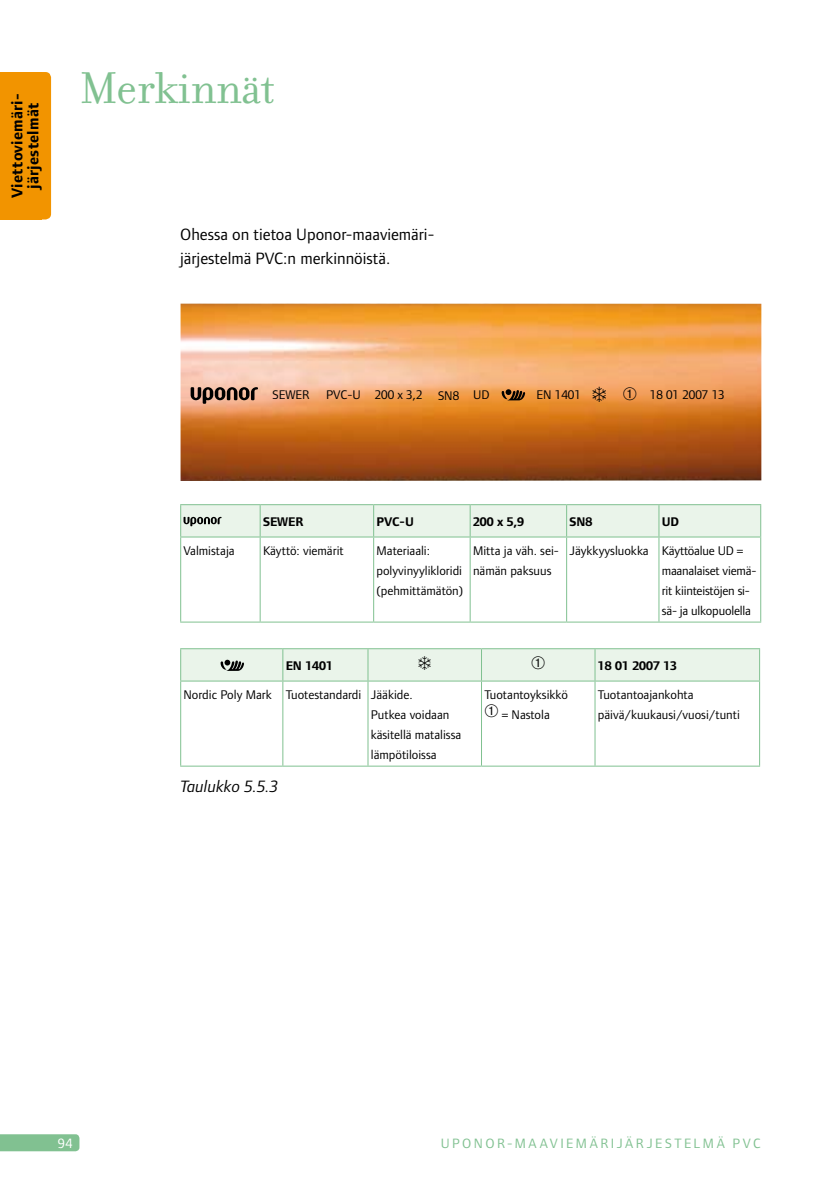
<style>
.page{position:relative;width:840px;height:1191px;background:#fff}
.page>*{position:absolute;margin:0;border:0;box-sizing:border-box;transform-origin:0 0}
.t1{font:48px "Filosofia";letter-spacing:-.01em;color:#81c191}
.t2{font:17px/24px "Foundry Form Sans";color:#000}
.t3{font:italic 17px "Foundry Form Sans";color:#000}
.t4{font:700 16px/16px "Foundry Form Sans";letter-spacing:.015em;color:#000;text-align:center}
.t5{font:14px "Foundry Form Sans";letter-spacing:.18em;color:#81c191}
.t6{font:14px "Foundry Form Sans";color:#fff}
.t7{font:13px/20px "Foundry Form Sans";color:#000}
.t8{font:700 13px "Foundry Form Sans";color:#000}
</style>
<div class="page">
<svg style="left:0;top:1134px;width:79px;height:17px"></svg>
<div style="left:0;top:72px;width:51px;height:147px;background:#f29400;border-radius:6px"></div>
<div style="left:0;top:72px;width:41px;height:147px;background:#f29400"></div>
<hr style="left:180px;top:504px;width:80px;height:1px;background:#81c191">
<hr style="left:260px;top:504px;width:113px;height:1px;background:#81c191">
<hr style="left:373px;top:504px;width:97px;height:1px;background:#81c191">
<hr style="left:470px;top:504px;width:96px;height:1px;background:#81c191">
<hr style="left:566px;top:504px;width:92px;height:1px;background:#81c191">
<hr style="left:658px;top:504px;width:102px;height:1px;background:#81c191">
<hr style="left:180px;top:537px;width:1px;height:84px;background:#81c191">
<hr style="left:259px;top:537px;width:1px;height:84px;background:#81c191">
<hr style="left:373px;top:537px;width:1px;height:84px;background:#81c191">
<hr style="left:469px;top:537px;width:1px;height:84px;background:#81c191">
<hr style="left:566px;top:537px;width:1px;height:84px;background:#81c191">
<hr style="left:658px;top:537px;width:1px;height:84px;background:#81c191">
<hr style="left:759px;top:537px;width:1px;height:84px;background:#81c191">
<hr style="left:180px;top:621px;width:80px;height:1px;background:#81c191">
<hr style="left:260px;top:621px;width:113px;height:1px;background:#81c191">
<hr style="left:373px;top:621px;width:97px;height:1px;background:#81c191">
<hr style="left:470px;top:621px;width:96px;height:1px;background:#81c191">
<hr style="left:566px;top:621px;width:92px;height:1px;background:#81c191">
<hr style="left:658px;top:621px;width:102px;height:1px;background:#81c191">
<svg style="left:180px;top:505px;width:580px;height:32px;background:#e4f0e5"></svg>
<svg style="left:197px;top:517px;width:6px;height:7px"></svg>
<hr style="left:180px;top:648px;width:103px;height:1px;background:#81c191">
<hr style="left:283px;top:648px;width:85px;height:1px;background:#81c191">
<hr style="left:368px;top:648px;width:113px;height:1px;background:#81c191">
<hr style="left:481px;top:648px;width:113px;height:1px;background:#81c191">
<hr style="left:594px;top:648px;width:165px;height:1px;background:#81c191">
<hr style="left:180px;top:681px;width:1px;height:84px;background:#81c191">
<hr style="left:282px;top:681px;width:1px;height:84px;background:#81c191">
<hr style="left:367px;top:681px;width:1px;height:84px;background:#81c191">
<hr style="left:480px;top:681px;width:1px;height:84px;background:#81c191">
<hr style="left:594px;top:681px;width:1px;height:84px;background:#81c191">
<hr style="left:758px;top:681px;width:1px;height:84px;background:#81c191">
<hr style="left:180px;top:765px;width:103px;height:1px;background:#81c191">
<hr style="left:283px;top:765px;width:85px;height:1px;background:#81c191">
<hr style="left:368px;top:765px;width:113px;height:1px;background:#81c191">
<hr style="left:481px;top:765px;width:113px;height:1px;background:#81c191">
<hr style="left:594px;top:765px;width:165px;height:1px;background:#81c191">
<img style="left:180px;top:304px;width:581px;height:177px">
<svg style="left:190px;top:387px;width:68px;height:17px"></svg>
<svg style="left:501px;top:389px;width:24px;height:11px"></svg>
<svg style="left:180px;top:649px;width:579px;height:32px;background:#e5f0e5"></svg>
<p class="t4" style="left:9px;top:198px;width:106px;rotate:-90deg">Viettoviemäri&shy;järjestelmät</p>
<h1 class="t1" style="left:79px;top:61px;width:197px">Merkinnät</h1>
<h2 class="t2" style="left:180px;top:222px;width:255px">Ohessa on tietoa Uponor-maaviemäri&shy;järjestelmä PVC:n merkinnöistä.</h2>
<p class="t7" style="left:272px;top:385px;width:31px">SEWER</p>
<p class="t7" style="left:326px;top:385px;width:165px">PVC-U 200 x 3,2 SN8 UD</p>
<p class="t7" style="left:536px;top:385px;width:189px">EN 1401 ❄ ➀ 18 01 2007 13</p>
<p class="t8" style="left:263px;top:514px;width:42px">SEWER</p>
<p class="t8" style="left:376px;top:514px;width:39px">PVC-U</p>
<p class="t8" style="left:472px;top:514px;width:53px">200 x 5,9</p>
<p class="t8" style="left:569px;top:514px;width:24px">SN8</p>
<p class="t8" style="left:661px;top:514px;width:19px">UD</p>
<p class="t7" style="left:183px;top:541px;width:53px">Valmistaja</p>
<p class="t7" style="left:263px;top:541px;width:82px">Käyttö: viemärit</p>
<p class="t7" style="left:376px;top:541px;width:88px">Materiaali: polyvinyylikloridi (pehmittämätön)</p>
<p class="t7" style="left:472px;top:541px;width:87px">Mitta ja väh. sei&shy;nämän paksuus</p>
<p class="t7" style="left:661px;top:541px;width:96px;text-indent:-92px">Jäykkyysluokka Käyttöalue UD = maanalaiset viemä&shy;rit kiinteistöjen si&shy;sä- ja ulkopuolella</p>
<p class="t8" style="left:285px;top:658px;width:49px">EN 1401</p>
<p class="t8" style="left:597px;top:658px;width:81px">18 01 2007 13</p>
<p class="t7" style="left:370px;top:685px;width:92px;text-indent:-187px">Nordic Poly Mark Tuotestandardi Jääkide.<br>Putkea voidaan käsitellä matalissa lämpötiloissa</p>
<p class="t7" style="left:484px;top:685px;width:85px">Tuotantoyksikkö<br>➀ = Nastola</p>
<p class="t7" style="left:597px;top:685px;width:143px">Tuotantoajankohta päivä/kuukausi/vuosi/tunti</p>
<h2 class="t3" style="left:180px;top:777px;width:100px">Taulukko 5.5.3</h2>
<p class="t6" style="left:58px;top:1135px;width:16px">94</p>
<p class="t5" style="left:440px;top:1135px;width:86px">Uponor-maa</p>
<p class="t5" style="left:549px;top:1135px;width:212px">viem ärijärjestelm ä PV C</p>
</div>
